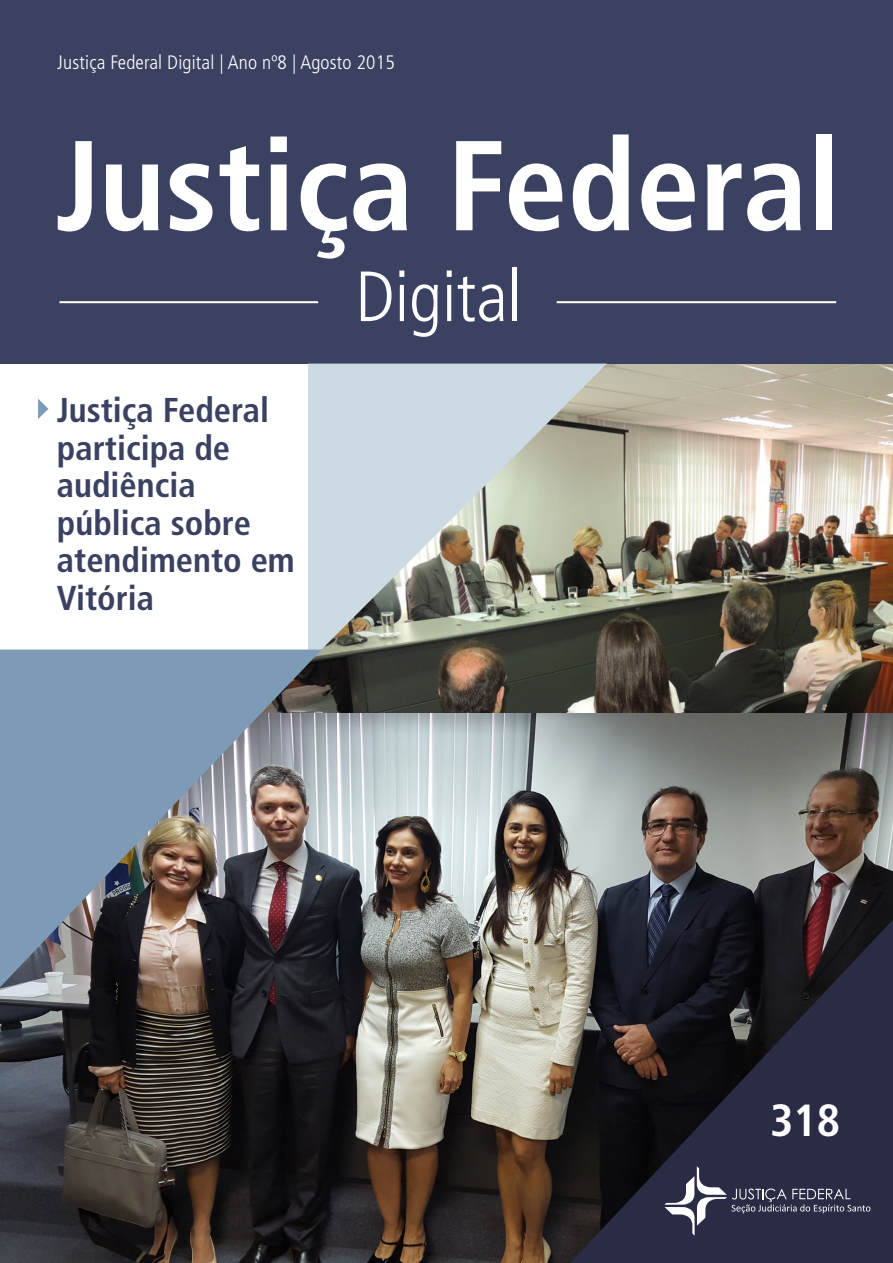
<style>
.page{position:relative;width:893px;height:1263px;background:#fff}
.page>*{position:absolute;margin:0;border:0;box-sizing:border-box;transform-origin:0 0}
.t1{font:condensed 127.65px "Frutiger 67 Bold";color:#fff}
.t2{font:condensed 70.95px "Frutiger 47 Light";color:#fff}
.t3{font:condensed 45px "Frutiger 67 Bold";color:#fff}
.t4{font:condensed 34.5px/37.5px "Frutiger 67 Bold";color:#3b4161}
.t5{font:condensed 19.5px "Frutiger 47 Light";letter-spacing:.01em;color:#fff}
</style>
<div class="page">
<img style="left:322px;top:364px;width:571px;height:349px">
<img style="left:0;top:713px;width:893px;height:550px">
<div style="left:0;top:0;width:893px;height:364px;background:#3b4161"></div>
<hr style="left:59px;top:301px;width:259px;height:2px;background:#fff">
<hr style="left:557px;top:301px;width:279px;height:2px;background:#fff">
<svg style="left:308px;top:364px;width:299px;height:299px;background:#adb4af"></svg>
<img style="left:0;top:649px;width:322px;height:338px">
<svg style="left:570px;top:919px;width:323px;height:344px;background:#252430"></svg>
<svg style="left:38px;top:399px;width:10px;height:20px"></svg>
<svg style="left:664px;top:1166px;width:206px;height:69px;background:#414359"></svg>
<p class="t5" style="left:57px;top:51px;width:339px">Justiça Federal Digital | Ano nº8 | Agosto 2015</p>
<p class="t1" style="left:55px;top:110px;width:787px">Justiça Federal</p>
<p class="t2" style="left:355px;top:256px;width:168px">Digital</p>
<p class="t4" style="left:57px;top:392px;width:214px">Justiça Federal participa de</p>
<p class="t4" style="left:57px;top:467px;width:140px">audiência</p>
<p class="t4" style="left:57px;top:504px;width:239px">pública sobre atendimento em<br>Vitória</p>
<p class="t3" style="left:770px;top:1094px;width:72px">318</p>
</div>
